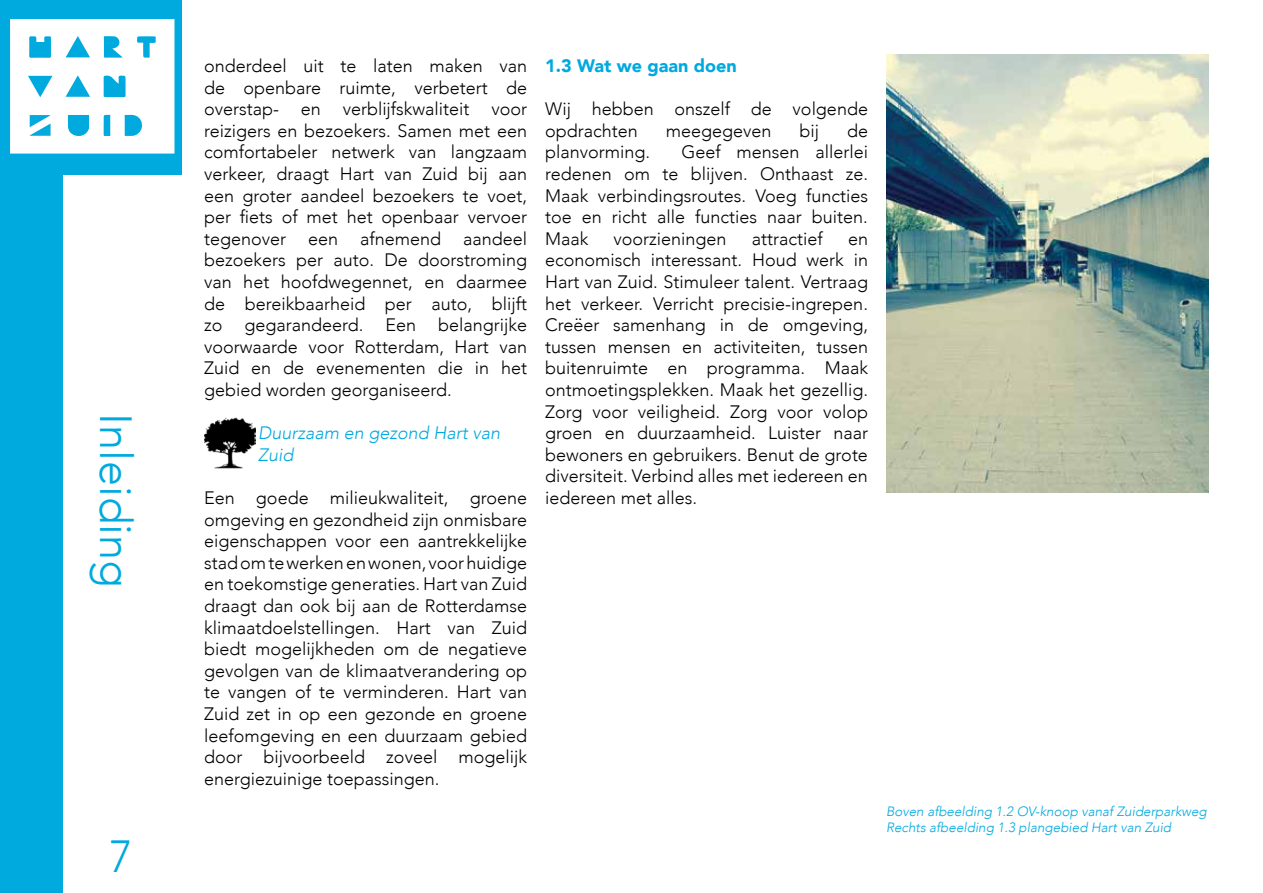
<style>
.page{position:relative;width:1263px;height:893px;background:#fff}
.page>*{position:absolute;margin:0;border:0;box-sizing:border-box;transform-origin:0 0}
.t1{font:300 45px "Avenir";color:#00a9de}
.t2{font:300 18px/21.6px "Avenir";color:#000;text-align:justify}
.t3{font:italic 300 18px/21.6px "Avenir";color:#00a9de}
.t4{font:900 18px "Avenir";color:#00a9de}
.t5{font:italic 300 13.5px/16.2px "Avenir";color:#00a9de}
</style>
<div class="page">
<div style="left:0;top:0;width:182px;height:175px;background:#00a9de"></div>
<div style="left:0;top:174px;width:63px;height:719px;background:#00a9de"></div>
<svg style="left:10px;top:19px;width:164px;height:135px;background:#d8f2fa"></svg>
<img style="left:204px;top:418px;width:51px;height:51px">
<img style="left:886px;top:54px;width:322px;height:438px">
<h1 class="t1" style="left:142px;top:413px;width:176px;rotate:90deg">Inleiding</h1>
<h1 class="t1" style="left:109px;top:829px;width:25px">7</h1>
<p class="t2" style="left:204px;top:55px;width:324px">onderdeel uit te laten maken van de openbare ruimte, verbetert de overstap- en verblijfskwaliteit voor reizigers en bezoekers. Samen met een comfortabeler netwerk van langzaam verkeer, draagt Hart van Zuid bij aan een groter aandeel bezoekers te voet, per fiets of met het openbaar vervoer tegenover een afnemend aandeel bezoekers per auto. De doorstroming van het hoofdwegennet, en daarmee de bereikbaarheid per auto, blijft zo gegarandeerd. Een belangrijke voorwaarde voor Rotterdam, Hart van Zuid en de evenementen die in het gebied worden georganiseerd.</p>
<p class="t3" style="left:258px;top:422px;width:244px">Duurzaam en gezond Hart van<br>Zuid</p>
<p class="t2" style="left:204px;top:487px;width:324px">Een goede milieukwaliteit, groene omgeving en gezondheid zijn onmisbare eigenschappen voor een aantrekkelijke stad om te werken en wonen, voor huidige en toekomstige generaties. Hart van Zuid draagt dan ook bij aan de Rotterdamse klimaatdoelstellingen. Hart van Zuid biedt mogelijkheden om de negatieve gevolgen van de klimaatverandering op te vangen of te verminderen. Hart van Zuid zet in op een gezonde en groene leefomgeving en een duurzaam gebied door bijvoorbeeld zoveel mogelijk energiezuinige toepassingen.</p>
<p class="t4" style="left:545px;top:50px;width:193px">1.3 Wat we gaan doen</p>
<p class="t2" style="left:545px;top:98px;width:324px">Wij hebben onszelf de volgende opdrachten</p>
<p class="t2" style="left:666px;top:120px;width:107px">meegegeven</p>
<p class="t2" style="left:799px;top:120px;width:21px">bij</p>
<p class="t2" style="left:847px;top:120px;width:23px">de</p>
<p class="t2" style="left:545px;top:141px;width:324px;text-indent:136px">Geef mensen allerlei redenen om te blijven. Onthaast ze.<br>Maak verbindingsroutes. Voeg functies toe en richt alle functies naar buiten.<br>Maak</p>
<p class="t2" style="left:545px;top:141px;width:107px">planvorming.</p>
<p class="t2" style="left:614px;top:228px;width:115px">voorzieningen</p>
<p class="t2" style="left:752px;top:228px;width:73px">attractief</p>
<p class="t2" style="left:545px;top:228px;width:324px;text-indent:303px">en economisch interessant. Houd werk in Hart van Zuid. Stimuleer talent. Vertraag het verkeer. Verricht precisie-ingrepen.<br>Creëer samenhang in de omgeving, tussen mensen en activiteiten, tussen buitenruimte en programma. Maak ontmoetingsplekken. Maak het gezellig.<br>Zorg voor veiligheid. Zorg voor volop groen en duurzaamheid. Luister naar bewoners en gebruikers. Benut de grote diversiteit. Verbind alles met iedereen en iedereen met alles.</p>
<p class="t5" style="left:886px;top:803px;width:322px">Boven afbeelding 1.2 OV-knoop vanaf Zuiderparkweg<br>Rechts afbeelding 1.3 plangebied Hart van Zuid</p>
</div>
